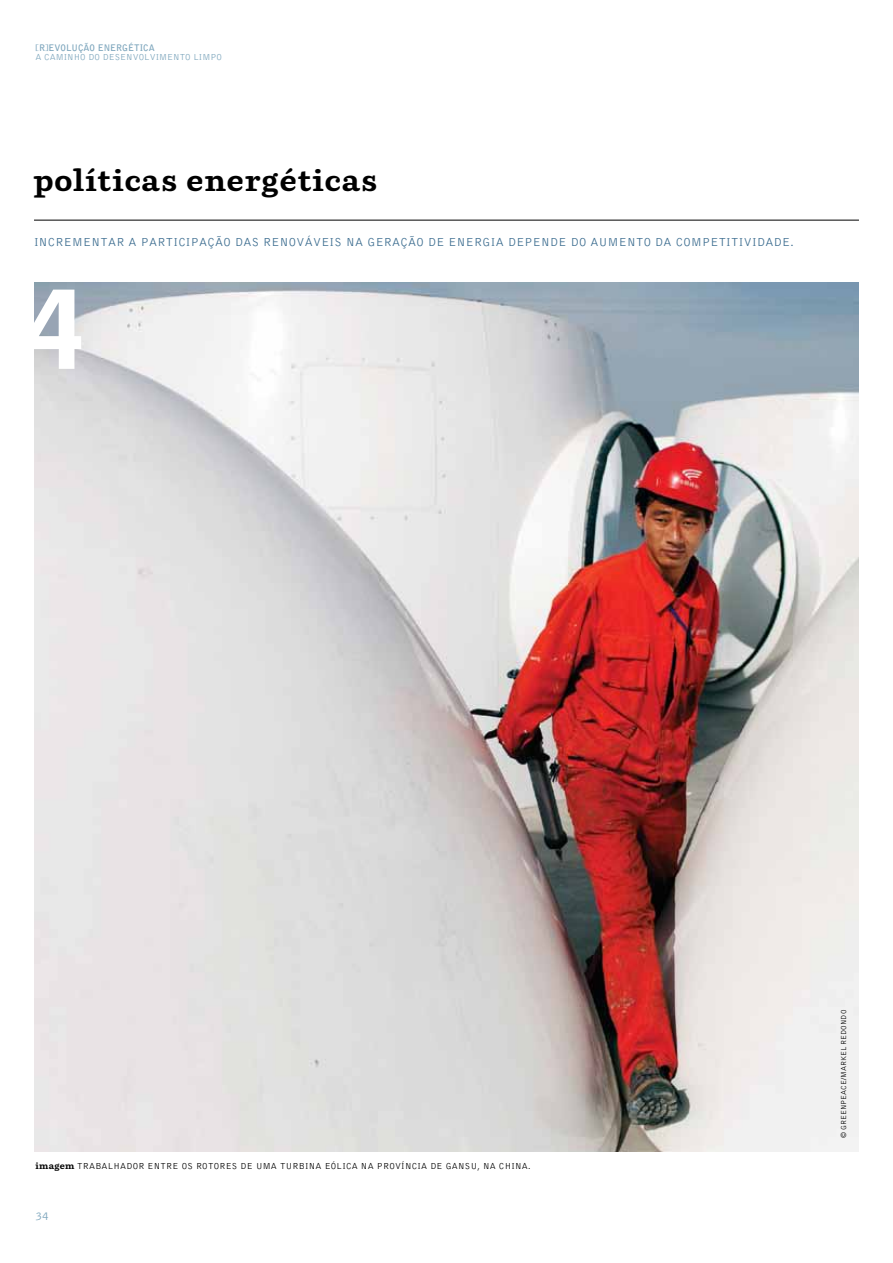
<style>
.page{position:relative;width:893px;height:1263px;background:#fff}
.page>*{position:absolute;margin:0;border:0;box-sizing:border-box;transform-origin:0 0}
.t1{font:900 108px "Bell Gothic";color:#fff}
.t2{font:700 30px "Parry";letter-spacing:.035em;color:#000}
.t3{font:300 12px "Bell Gothic";color:#3b6c8f}
.t4{font:300 12px "Bell Gothic";color:#7ca5bc}
.t5{font:300 9px "Bell Gothic";letter-spacing:.025em;color:#000}
.t6{font:300 9px "Bell Gothic";color:#7ca5bc}
.t7{font:700 9px "Bell Gothic";color:#7ca5bc}
.t8{font:300 7.5px "Bell Gothic";color:#000}
.s1{font-family:"Parry";font-weight:700}
</style>
<div class="page">
<img style="left:34px;top:283px;width:825px;height:868px">
<hr style="left:34px;top:220px;width:825px;height:1px;background:#000">
<p class="t7" style="left:36px;top:42px;width:69px">[R]EVOLUÇÃO ENERG</p>
<p class="t7" style="left:128px;top:42px;width:18px">ÉTICA</p>
<p class="t6" style="left:36px;top:52px;width:92px">A CAMIN HO DO DESENV</p>
<p class="t6" style="left:139px;top:52px;width:85px">OLVIMENTO LIMPO</p>
<h2 class="t2" style="left:34px;top:162px;width:345px">políticas energéticas</h2>
<p class="t3" style="left:34px;top:236px;width:692px">INCREM ENTAR A PARTICIPAÇÃO DAS RENOVÁVEIS NA G ERAÇÃO DE ENERGIA DEPENDE DO AUM ENTO DA COM PETITI</p>
<p class="t3" style="left:744px;top:236px;width:51px">VIDAD E.</p>
<h1 class="t1" style="left:26px;top:267px;width:62px">4</h1>
<p class="t5" style="left:36px;top:1161px;width:173px"><span class="s1">imagem</span> TRABALHADO R ENTRE OS ROTO</p>
<p class="t5" style="left:219px;top:1161px;width:286px">RES D E UMA TU RBI NA EÓLICA NA P ROVÍ NCIA D E GANSU, NA CHI</p>
<p class="t5" style="left:515px;top:1161px;width:17px">NA.</p>
<p class="t4" style="left:36px;top:1210px;width:15px">34</p>
<p class="t8" style="left:840px;top:1138px;width:128px;rotate:-90deg">© GREENPEACE/MARKEL REDONDO</p>
</div>
